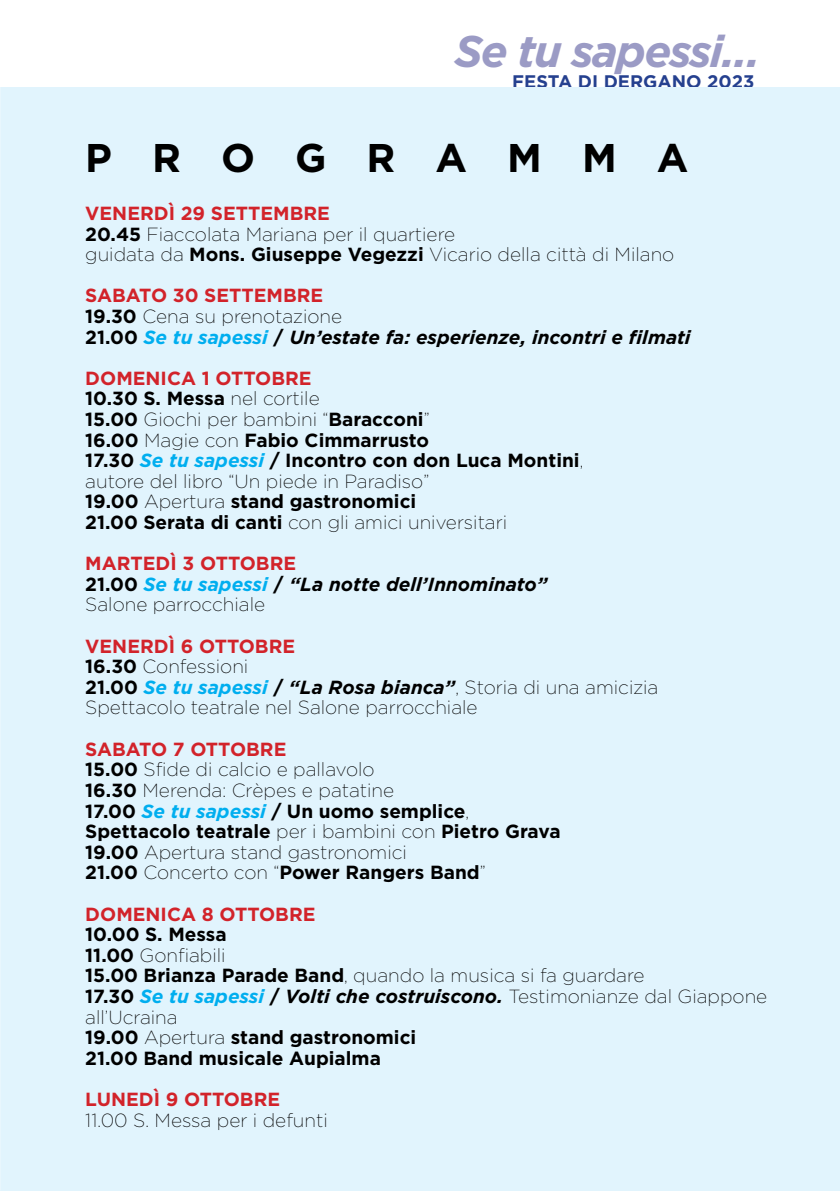
<style>
.page{position:relative;width:840px;height:1191px;background:#fff}
.page>*{position:absolute;margin:0;border:0;box-sizing:border-box;transform-origin:0 0}
.t1{font:italic 700 44.4px "Gotham";letter-spacing:-.04em;color:#9b9bc5}
.t2{font:700 40px "Gotham";color:#000}
.t3{font:200 19px/20.6px "Gotham";color:#000}
.t4{font:700 19px/20.6px "Gotham";color:#000}
.t5{font:italic 700 19px/20.6px "Gotham";color:#000}
.t6{font:700 19px "Gotham";color:#d2232a}
.t7{font:700 18.2px "Gotham";color:#25408f}
.s1{font-weight:700;color:#d2232a}
.s2{font-weight:700}
.s3{font-style:normal;color:#d2232a}
.s4{font-style:normal}
.s5{font-weight:200;font-style:normal}
.s6{color:#00aeef}
.s7{color:#d2232a}
.s8{font-weight:200}
.s9{font-style:italic;color:#00aeef}
.s10{font-weight:700;font-style:italic;color:#00aeef}
.s11{font-weight:700;font-style:italic}
.s12{font-style:italic}
</style>
<div class="page">
<div style="left:0;top:88px;width:839px;height:1103px;background:#e1f4fd"></div>
<h1 class="t1" style="left:454px;top:25px;width:307px">Se tu sapessi...</h1>
<p class="t7" style="left:512px;top:71px;width:243px">Festa di Dergano 2023</p>
<h2 class="t2" style="left:85px;top:134px;width:68px">PROGRAMMA</h2>
<p class="t3" style="left:85px;top:203px;width:590px"><span class="s1">Venerdì 29 settembre<br></span><span class="s2">20.45</span> Fiaccolata Mariana per il quartiere<br>guidata da <span class="s2">Mons. Giuseppe Vegezzi</span> Vicario della città di Milano</p>
<p class="t5" style="left:85px;top:285px;width:606px"><span class="s3">Sabato 30 settembre<br></span><span class="s4">19.30</span> <span class="s5">Cena su prenotazione<br></span><span class="s4">21.00</span> <span class="s6">Se tu sapessi</span> <span class="s4">/</span> Un’estate fa: esperienze, incontri e filmati</p>
<p class="t4" style="left:85px;top:367px;width:499px"><span class="s7">Domenica 1 ottobre<br></span>10.30 S. Messa <span class="s8">nel cortile<br></span>15.00 <span class="s8">Giochi per bambini “</span>Baracconi<span class="s8">”<br></span>16.00 <span class="s8">Magie con</span> Fabio Cimmarrusto<br>17.30 <span class="s9">Se tu sapessi</span> / I ncontro con don Luca Montini<span class="s8">, autore del libro “Un piede in Paradiso”<br></span>19.00 <span class="s8">Apertura</span> stand gastronomici<br>21.00 Serata di canti <span class="s8">con gli amici universitari</span></p>
<p class="t5" style="left:85px;top:553px;width:464px"><span class="s3">Martedì 3 ottobre<br></span><span class="s4">21.00</span> <span class="s6">Se tu sapessi</span> <span class="s4">/</span> “La notte dell’Innominato”<br><span class="s5">Salone parrocchiale</span></p>
<p class="t3" style="left:85px;top:635px;width:574px"><span class="s1">Venerdì 6 ottobre<br></span><span class="s2">16.30</span> Confessioni<br><span class="s2">21.00</span> <span class="s10">Se tu sapessi</span> <span class="s2">/</span> <span class="s11">“La Rosa bianca”</span>, Storia di una amicizia Spettacolo teatrale nel Salone parrocchiale</p>
<p class="t3" style="left:85px;top:738px;width:476px"><span class="s1">Sabato 7 ottobre<br></span><span class="s2">15.00</span> Sfide di calcio e pallavolo<br><span class="s2">16.30</span> Merenda: Crèpes e patatine<br><span class="s2">17.00</span> <span class="s10">Se tu sapessi</span> <span class="s2">/ Un uomo semplice</span>, <span class="s2">Spettacolo teatrale</span> per i bambini con <span class="s2">Pietro Grava 19.00</span> Apertura stand gastronomici<br><span class="s2">21.00</span> Concerto con “<span class="s2">Power Rangers Band</span>”</p>
<p class="t6" style="left:85px;top:902px;width:231px">Domenica 8 ottobre</p>
<p class="t4" style="left:85px;top:923px;width:683px">10.00 S. Messa<br>11.00 <span class="s8">Gonfiabili<br></span>15.00 Brianza Parade Band<span class="s8">, quando la musica si fa guardare<br></span>17.30 <span class="s9">Se tu sapessi</span> / <span class="s12">Volti che costruiscono.</span> <span class="s8">Testimonianze dal Giappone all’Ucraina<br></span>19.00 <span class="s8">Apertura</span> stand gastronomici<br>21.00 Band musicale Aupialma</p>
<p class="t6" style="left:85px;top:1088px;width:196px">Lu nedì 9 ottobre</p>
<p class="t3" style="left:85px;top:1109px;width:244px">11.00 S. Messa per i defunti</p>
</div>
